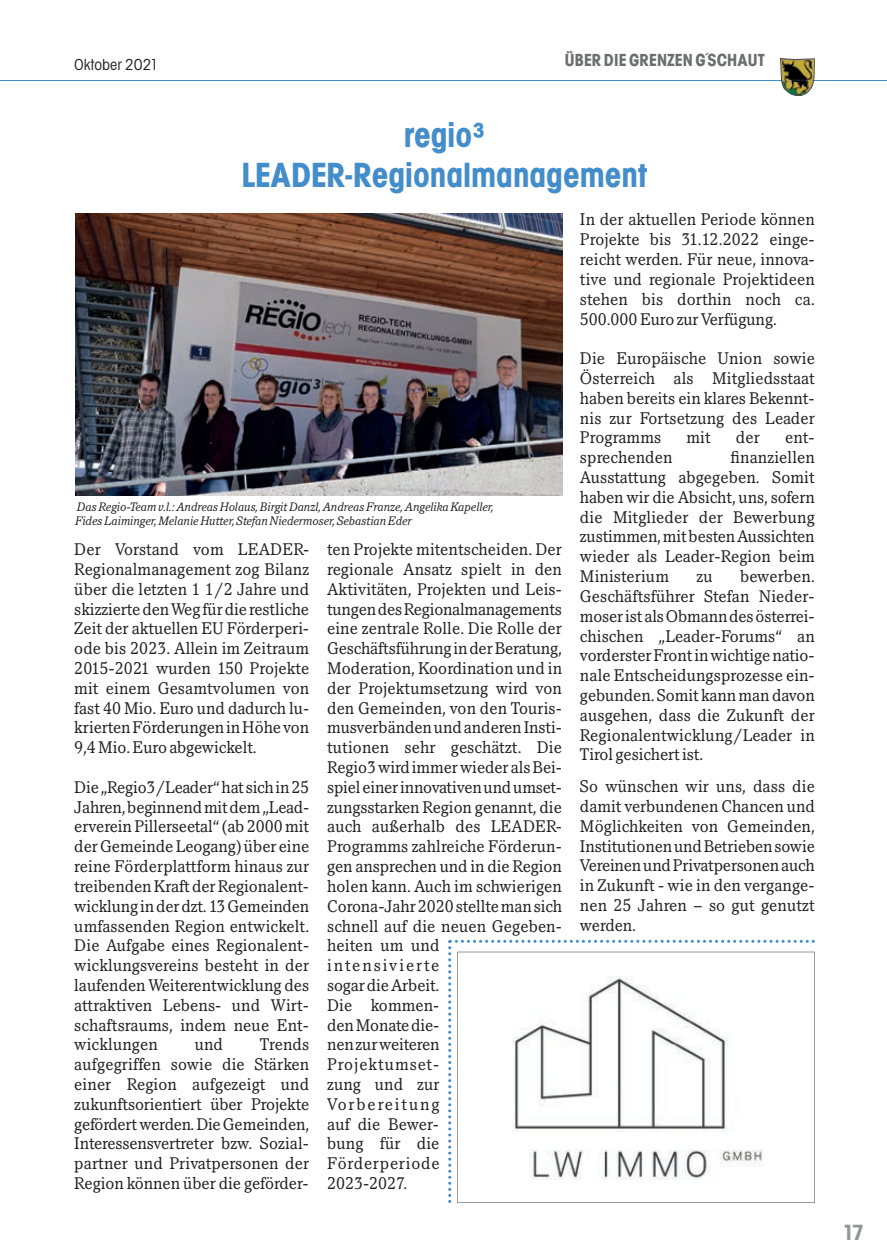
<style>
.page{position:relative;width:887px;height:1259px;background:#fff}
.page>*{position:absolute;margin:0;border:0;box-sizing:border-box;transform-origin:0 0}
.t1{font:33px/39.6px "Avant Garde SB Bol Con";color:#448dcb;text-align:center}
.t2{font:21px "Avant Garde SB Bol Con";color:#939598}
.t3{font:18px "Helvetica";color:#6c6d70}
.t4{font:16.5px/19.8px "Pacella SB";letter-spacing:.01em;color:#231f20;text-align:justify}
.t5{font:16.5px "Avant Garde SB Bol Con";letter-spacing:.015em;color:#6c6d70}
.t6{font:condensed 15px "Avant Garde SB";color:#231f20}
.t7{font:italic 12px/14.4px "Pacella SB";color:#231f20}
</style>
<div class="page">
<hr style="left:0;top:80px;width:886px;height:1px;background:#448dcb">
<svg style="left:780px;top:58px;width:34px;height:38px"></svg>
<img style="left:75px;top:213px;width:487px;height:282px">
<svg style="left:448px;top:939px;width:366px;height:263px"></svg>
<p class="t6" style="left:74px;top:55px;width:86px">Oktober 2021</p>
<p class="t5" style="left:564px;top:54px;width:201px">ÜBER DIE GRENZEN GSCHAUT</p>
<p class="t3" style="left:704px;top:46px;width:7px">´</p>
<h1 class="t1" style="left:241px;top:119px;width:407px">regio³<br>LEADER-Regionalmanagement</h1>
<p class="t7" style="left:75px;top:500px;width:420px">Das Regio-Team v.l.: Andreas Holaus, Birgit Danzl, Andreas Franze, Angelika Kapeller,<br>Fides Laiminger, Melanie Hutter, Stefan Niedermoser, Sebastian Eder</p>
<p class="t4" style="left:74px;top:541px;width:236px">Der Vorstand vom LEADER-Regionalmanagement zog Bilanz über die letzten 1 1/2 Jahre und skizzierte den Weg für die restliche Zeit der aktuellen EU Förderperi&shy;ode bis 2023. Allein im Zeitraum 2015-2021 wurden 150 Projekte mit einem Gesamtvolumen von fast 40 Mio. Euro und dadurch lu&shy;krierten Förderungen in Höhe von 9,4 Mio. Euro abgewickelt.</p>
<p class="t4" style="left:74px;top:778px;width:236px">Die „Regio3/Leader“ hat sich in 25<br>Jahren, beginnend mit dem „Lead&shy;erverein Pillerseetal“ (ab 2000 mit der Gemeinde Leogang) über eine reine Förderplattform hinaus zur treibenden Kraft der Regionalent&shy;wicklung in der dzt. 13 Gemeinden umfassenden Region entwickelt.<br>Die Aufgabe eines Regionalent&shy;wicklungsvereins besteht in der laufenden Weiterentwicklung des attraktiven Lebens- und Wirt&shy;schaftsraums, indem neue Ent&shy;wicklungen</p>
<p class="t4" style="left:74px;top:1036px;width:236px;text-indent:185px">Trends aufgegriffen sowie die Stärken einer Region aufgezeigt und zukunftsorientiert über Projekte gefördert werden. Die Gemeinden, Interessensvertreter bzw. Sozial&shy;partner und Privatpersonen der Region können über die geförder-</p>
<p class="t4" style="left:195px;top:1036px;width:30px">und</p>
<p class="t4" style="left:327px;top:541px;width:236px;text-align:left">ten Projekte mitentscheiden. Der regionale Ansatz spielt in den<br>Aktivitäten, Projekten und Leis&shy;tungen des Regionalmanagements eine zentrale Rolle. Die Rolle der<br>Geschäftsführung in der Beratung,<br>Moderation, Koordination und in der Projektumsetzung wird von den Gemeinden, von den Touris&shy;musverbänden und anderen Insti&shy;tutionen sehr geschätzt. Die<br>Regio3 wird immer wieder als Bei&shy;spiel einer innovativen und umset&shy;zungsstarken Region genannt, die auch außerhalb des LEADER-<br>Programms zahlreiche Förderun&shy;gen ansprechen und in die Region holen kann. Auch im schwierigen<br>Corona-Jahr 2020 stellte man sich schnell auf die neuen Gegeben - heiten um und<br>intensivierte<br>sogar die Arbeit.<br>Die kommen-<br>den Monate die-<br>nen zur weiteren<br>Projektumset-<br>zung und zur<br>Vorbereitung<br>auf die Bewer-<br>bung für die<br>Förderperiode<br>2023-2027.</p>
<p class="t4" style="left:580px;top:211px;width:236px">In der aktuellen Periode können Projekte bis 31.12.2022 einge&shy;reicht werden. Für neue, innova&shy;tive und regionale Projektideen stehen bis dorthin noch ca.<br>500.000 Euro zur Verfügung.</p>
<p class="t4" style="left:580px;top:350px;width:236px">Die Europäische Union sowie Österreich als Mitgliedsstaat haben bereits ein klares Bekennt&shy;nis zur Fortsetzung des Leader Pro gramms</p>
<p class="t4" style="left:686px;top:429px;width:26px">mit</p>
<p class="t4" style="left:735px;top:429px;width:25px">der</p>
<p class="t4" style="left:784px;top:429px;width:31px">ent -</p>
<p class="t4" style="left:580px;top:449px;width:94px">sprechenden</p>
<p class="t4" style="left:580px;top:449px;width:236px;text-indent:150px">finanziellen Aus stattung abgegeben. Somit haben wir die Absicht, uns, sofern die Mitglieder der Bewerbung zustimmen, mit besten Aussichten wieder als Leader-Region beim Ministerium</p>
<p class="t4" style="left:580px;top:568px;width:236px;text-indent:160px">bewerben.<br>Geschäftsführer Stefan Nieder - moser ist als Obmann des österrei&shy;chischen „Leader-Forums“ an vorderster Front in wichtige natio&shy;nale Entscheidungsprozesse ein&shy;gebunden. Somit kann man davon ausgehen, dass die Zukunft der Regionalentwicklung/Leader in Tirol gesichert ist.</p>
<p class="t4" style="left:580px;top:778px;width:236px">So wünschen wir uns, dass die damit verbundenen Chancen und Möglichkeiten von Gemeinden, Institutionen und Betrieben sowie Vereinen und Privatpersonen auch in Zukunft - wie in den vergange&shy;nen 25 Jahren – so gut genutzt werden.</p>
<p class="t4" style="left:696px;top:568px;width:18px">zu</p>
<p class="t2" style="left:842px;top:1224px;width:23px">17</p>
</div>
